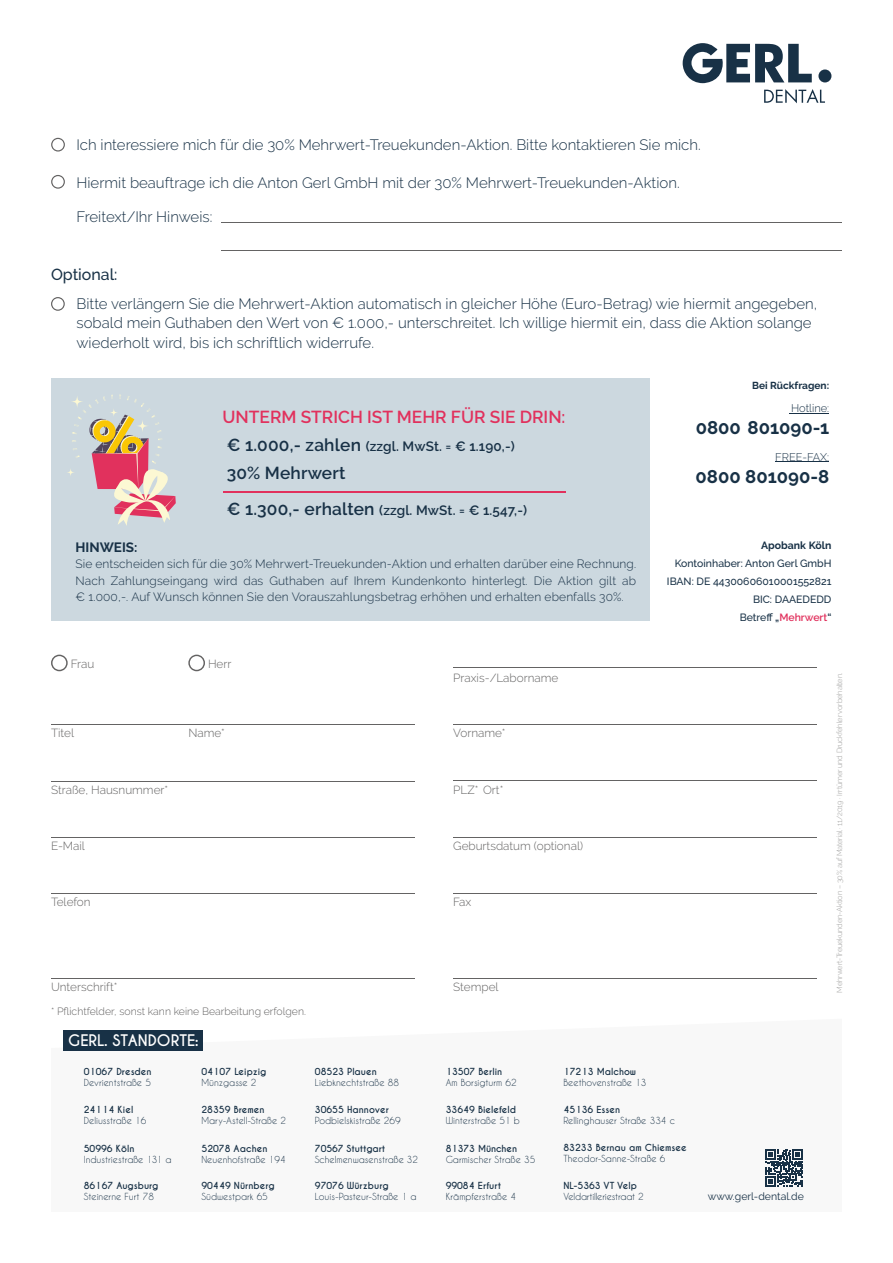
<style>
.page{position:relative;width:893px;height:1263px;background:#fff}
.page>*{position:absolute;margin:0;border:0;box-sizing:border-box;transform-origin:0 0}
.t1{font:700 18.45px "Raleway";color:#183146}
.t2{font:600 17.4px "Raleway";color:#e1315d}
.t3{font:600 17.4px "Raleway";letter-spacing:.01em;color:#183146}
.t4{font:500 15.9px "Raleway";color:#183146}
.t5{font:300 15px/19.5px "Raleway";color:#183146}
.t6{font:700 15px "Caviar Dreams";color:#fff}
.t7{font:600 13.5px "Raleway";letter-spacing:.01em;color:#183146}
.t8{font:700 13.5px "Raleway";color:#183146}
.t9{font:300 12px/16.5px "Raleway";letter-spacing:.01em;color:#183146;text-align:justify}
.t10{font:300 11.7px "Raleway";color:#646363}
.t11{font:300 11.1px "Raleway";color:#183146}
.t12{font:500 10.5px/18px "Raleway";color:#183146;text-align:right}
.t13{font:300 10.5px "Raleway";color:#646363}
.t14{font:10.5px "Raleway";color:#183146}
.t15{font:700 10.5px "Raleway";color:#183146}
.t16{font:700 10.2px "Raleway";color:#183146}
.t17{font:9.15px "Caviar Dreams";color:#183146}
.t18{font:700 9.15px "Caviar Dreams";color:#183146}
.t19{font:9.15px "Caviar Dreams";letter-spacing:-.02em;color:#183146}
.t20{font:300 7.5px "Raleway";letter-spacing:-.02em;color:#9d9d9c}
.s1{font-size:17.4px}
.s2{font-weight:600}
.s3{font-weight:600;color:#e1315d}
</style>
<div class="page">
<svg style="left:51px;top:138px;width:14px;height:14px"></svg>
<svg style="left:51px;top:175px;width:14px;height:14px"></svg>
<hr style="left:222px;top:222px;width:620px;height:1px;background:#646363">
<hr style="left:222px;top:250px;width:620px;height:1px;background:#646363">
<svg style="left:51px;top:655px;width:17px;height:16px"></svg>
<svg style="left:188px;top:655px;width:17px;height:16px"></svg>
<hr style="left:453px;top:668px;width:363px;height:1px;background:#646363">
<hr style="left:51px;top:724px;width:363px;height:1px;background:#646363">
<hr style="left:453px;top:724px;width:363px;height:1px;background:#646363">
<hr style="left:51px;top:781px;width:363px;height:1px;background:#646363">
<hr style="left:453px;top:780px;width:363px;height:1px;background:#646363">
<hr style="left:51px;top:837px;width:363px;height:1px;background:#646363">
<hr style="left:453px;top:837px;width:363px;height:1px;background:#646363">
<hr style="left:51px;top:893px;width:363px;height:1px;background:#646363">
<hr style="left:453px;top:893px;width:363px;height:1px;background:#646363">
<hr style="left:51px;top:978px;width:363px;height:1px;background:#646363">
<hr style="left:453px;top:978px;width:363px;height:1px;background:#646363">
<svg style="left:683px;top:43px;width:129px;height:40px"></svg>
<div style="left:818px;top:69px;width:13px;height:13px;background:#183146;border-radius:50%"></div>
<svg style="left:764px;top:89px;width:61px;height:14px"></svg>
<hr style="left:790px;top:413px;width:39px;height:1px;background:#183146">
<hr style="left:775px;top:461px;width:54px;height:1px;background:#183146">
<div style="left:51px;top:379px;width:599px;height:242px;background:#ccd8df"></div>
<svg style="left:66px;top:468px;width:9px;height:9px"></svg>
<svg style="left:72px;top:394px;width:104px;height:132px"></svg>
<hr style="left:223px;top:491px;width:342px;height:2px;background:#e1315d">
<svg style="left:51px;top:297px;width:14px;height:14px"></svg>
<div style="left:64px;top:1030px;width:139px;height:21px;background:#183146"></div>
<svg style="left:766px;top:1149px;width:37px;height:37px"></svg>
<p class="t5" style="left:77px;top:135px;width:626px">Ich interessiere mich für die 30% Mehrwert-Treuekunden-Aktion. Bitte kontaktieren Sie mich.</p>
<p class="t5" style="left:77px;top:173px;width:605px">Hiermit beauftrage ich die Anton Gerl GmbH mit der 30% Mehrwert-Treuekunden-Aktion.</p>
<p class="t5" style="left:77px;top:207px;width:137px">Freitext/Ihr Hinweis:</p>
<p class="t4" style="left:51px;top:266px;width:68px">Optional:</p>
<p class="t5" style="left:77px;top:294px;width:742px">Bitte verlängern Sie die Mehrwert-Aktion automatisch in gleicher Höhe (Euro-Betrag) wie hiermit angegeben, sobald mein Guthaben den Wert von € 1.000,- unterschreitet. Ich willige hiermit ein, dass die Aktion solange wiederholt wird, bis ich schriftlich widerrufe.</p>
<p class="t2" style="left:223px;top:407px;width:344px">UNTERM STRICH IST MEHR FÜR SIE DRIN:</p>
<p class="t7" style="left:227px;top:438px;width:290px"><span class="s1">€ 1.000,- zahlen</span> (zzgl. MwSt. = € 1.190,-)</p>
<p class="t3" style="left:227px;top:463px;width:120px">30% Mehrwert</p>
<p class="t7" style="left:227px;top:502px;width:302px"><span class="s1">€ 1.300,- erhalten</span> (zzgl. MwSt. = € 1.547,-)</p>
<p class="t8" style="left:75px;top:539px;width:64px">HINWEIS:</p>
<p class="t9" style="left:75px;top:556px;width:562px">Sie entscheiden sich für die 30% Mehrwert-Treuekunden-Aktion und erhalten darüber eine Rechnung.<br>Nach Zahlungseingang wird das Guthaben auf Ihrem Kundenkonto hinterlegt. Die Aktion gilt ab € 1.000,-. Auf Wunsch können Sie den Vorauszahlungsbetrag erhöhen und erhalten ebenfalls 30%.</p>
<p class="t10" style="left:71px;top:657px;width:25px">Frau</p>
<p class="t10" style="left:208px;top:657px;width:25px">Herr</p>
<p class="t10" style="left:453px;top:671px;width:107px">Praxis-/Laborname</p>
<p class="t10" style="left:51px;top:726px;width:25px">Titel</p>
<p class="t10" style="left:188px;top:726px;width:38px">Name*</p>
<p class="t10" style="left:453px;top:726px;width:54px">Vorname*</p>
<p class="t10" style="left:51px;top:783px;width:119px">Straße, Hausnummer*</p>
<p class="t10" style="left:453px;top:783px;width:52px">PLZ* Ort*</p>
<p class="t10" style="left:51px;top:839px;width:35px">E-Mail</p>
<p class="t10" style="left:453px;top:839px;width:131px">Geburtsdatum (optional)</p>
<p class="t10" style="left:51px;top:895px;width:41px">Telefon</p>
<p class="t10" style="left:453px;top:895px;width:20px">Fax</p>
<p class="t10" style="left:51px;top:980px;width:68px">Unterschrift*</p>
<p class="t10" style="left:453px;top:980px;width:47px">Stempel</p>
<p class="t13" style="left:51px;top:1005px;width:256px">* Pflichtfelder, sonst kann keine Bearbeitung erfolgen.</p>
<p class="t6" style="left:68px;top:1032px;width:132px">GERL. STANDORTE:</p>
<p class="t16" style="left:752px;top:380px;width:78px">Bei Rückfragen:</p>
<p class="t11" style="left:791px;top:402px;width:40px">Hotline:</p>
<p class="t1" style="left:696px;top:417px;width:135px">0800 801090-1</p>
<p class="t11" style="left:775px;top:451px;width:55px">FREE-FAX:</p>
<p class="t1" style="left:696px;top:466px;width:135px">0800 801090-8</p>
<p class="t15" style="left:761px;top:539px;width:72px">Apobank Köln</p>
<p class="t12" style="left:667px;top:554px;width:166px">Kontoinhaber: Anton Gerl GmbH<br>IBAN: DE 44300606010001552821<br>BIC: DAAEDEDD<br>Betreff <span class="s2">„</span><span class="s3">Mehrwert</span><span class="s2">“</span></p>
<p class="t20" style="left:835px;top:992px;width:321px;rotate:-90deg">Mehrwert-Treuekunden-Aktion – 30% auf Material · 11/2019 · Irrtümer und Druckfehler vorbehalten.</p>
<p class="t18" style="left:446px;top:1066px;width:58px">13507 Berlin</p>
<p class="t17" style="left:446px;top:1077px;width:73px">Am Borsigturm 62</p>
<p class="t18" style="left:446px;top:1104px;width:72px">33649 Bielefeld</p>
<p class="t17" style="left:446px;top:1115px;width:76px">Winterstraße 51 b</p>
<p class="t18" style="left:446px;top:1142px;width:73px">81373 München</p>
<p class="t17" style="left:446px;top:1153px;width:91px">Garmischer Straße 35</p>
<p class="t18" style="left:446px;top:1180px;width:57px">99084 Erfurt</p>
<p class="t17" style="left:446px;top:1191px;width:72px">Krämpferstraße 4</p>
<p class="t18" style="left:563px;top:1066px;width:74px">17213 Malchow</p>
<p class="t17" style="left:563px;top:1077px;width:85px">Beethovenstraße 13</p>
<p class="t18" style="left:563px;top:1104px;width:58px">45136 Essen</p>
<p class="t17" style="left:563px;top:1115px;width:113px">Rellinghauser Straße 334 c</p>
<p class="t18" style="left:563px;top:1141px;width:125px">83233 Bernau am Chiemsee</p>
<p class="t17" style="left:563px;top:1152px;width:104px">Theodor-Sanne-Straße 6</p>
<p class="t18" style="left:563px;top:1180px;width:75px">NL-5363 VT Velp</p>
<p class="t19" style="left:563px;top:1191px;width:82px">Veldartilleriestraat 2</p>
<p class="t18" style="left:315px;top:1066px;width:63px">08523 Plauen</p>
<p class="t17" style="left:315px;top:1077px;width:86px">Liebknechtstraße 88</p>
<p class="t18" style="left:315px;top:1104px;width:75px">30655 Hannover</p>
<p class="t17" style="left:315px;top:1115px;width:87px">Podbielskistraße 269</p>
<p class="t18" style="left:315px;top:1142px;width:72px">70567 Stuttgart</p>
<p class="t17" style="left:315px;top:1153px;width:105px">Schelmenwasenstraße 32</p>
<p class="t18" style="left:315px;top:1180px;width:75px">97076 Würzburg</p>
<p class="t17" style="left:315px;top:1191px;width:103px">Louis-Pasteur-Straße 1 a</p>
<p class="t18" style="left:201px;top:1066px;width:67px">04107 Leipzig</p>
<p class="t17" style="left:201px;top:1077px;width:57px">Münzgasse 2</p>
<p class="t18" style="left:201px;top:1104px;width:65px">28359 Bremen</p>
<p class="t17" style="left:201px;top:1115px;width:86px">Mary-Astell-Straße 2</p>
<p class="t18" style="left:201px;top:1142px;width:67px">52078 Aachen</p>
<p class="t17" style="left:201px;top:1153px;width:86px">Neuenhofstraße 194</p>
<p class="t18" style="left:201px;top:1180px;width:75px">90449 Nürnberg</p>
<p class="t17" style="left:201px;top:1191px;width:68px">Südwestpark 65</p>
<p class="t18" style="left:84px;top:1066px;width:69px">01067 Dresden</p>
<p class="t17" style="left:84px;top:1077px;width:69px">Devrientstraße 5</p>
<p class="t18" style="left:84px;top:1104px;width:51px">24114 Kiel</p>
<p class="t17" style="left:84px;top:1115px;width:64px">Deliusstraße 16</p>
<p class="t18" style="left:84px;top:1142px;width:52px">50996 Köln</p>
<p class="t17" style="left:84px;top:1153px;width:89px">Industriestraße 131 a</p>
<p class="t18" style="left:84px;top:1180px;width:76px">86167 Augsburg</p>
<p class="t17" style="left:84px;top:1191px;width:72px">Steinerne Furt 78</p>
<p class="t14" style="left:708px;top:1190px;width:98px">www.gerl-dental.de</p>
</div>
